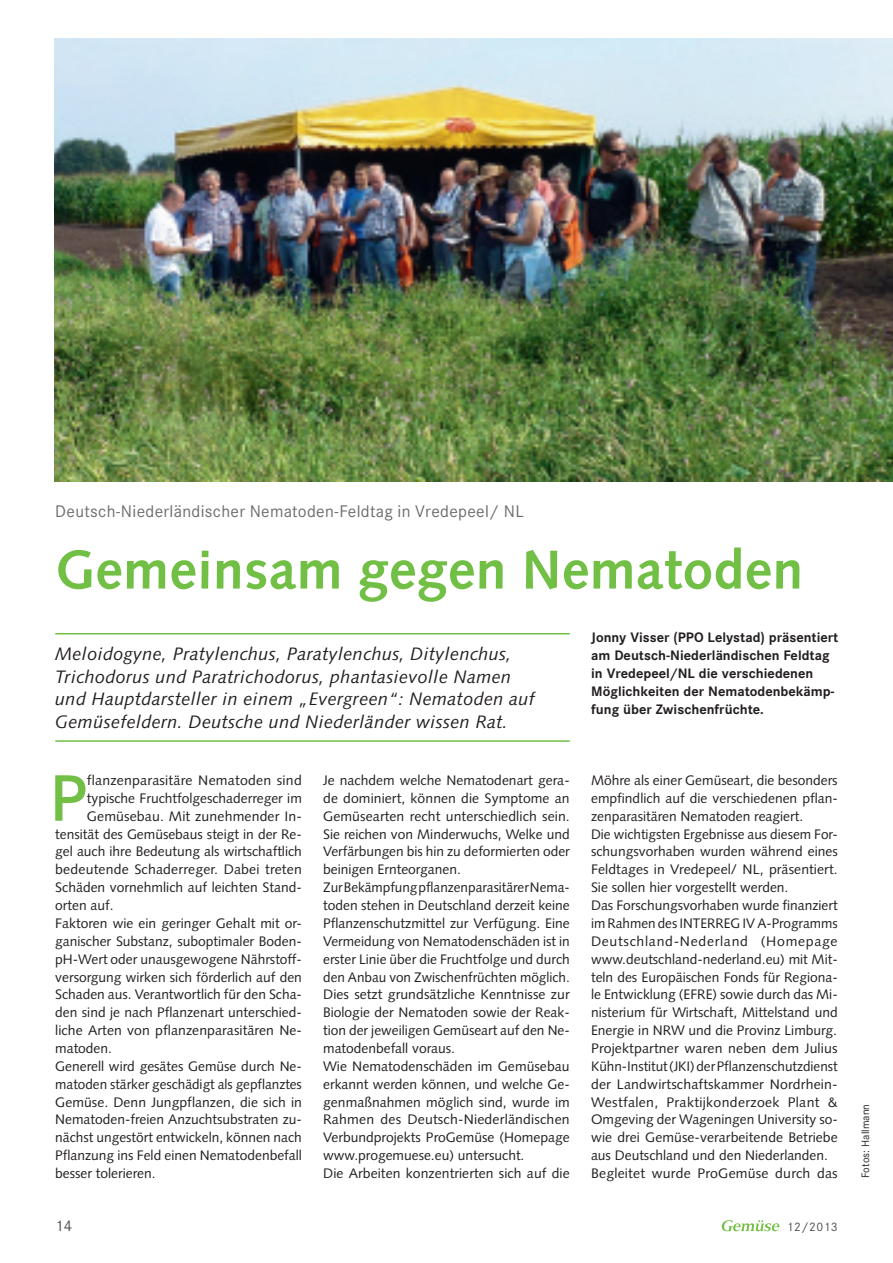
<style>
.page{position:relative;width:893px;height:1263px;background:#fff}
.page>*{position:absolute;margin:0;border:0;box-sizing:border-box;transform-origin:0 0}
.Fließtext_mit_Initia{font:500 64.35px "Corporate S";color:#71bf44}
.Überschrift_36_5_Pt{font:700 54.75px "Syntax LT Std";letter-spacing:.01em;color:#71bf44}
.Vorspann{font:italic 18px/22.5px "Syntax LT Std";letter-spacing:.02em;color:#231f20}
.Dachzeile{font:16.5px "Corporate S";letter-spacing:.02em;color:#6c6d70}
.t1{font:15px "Corporate S";color:#4b4c4d}
.Fließtext{font:13.8px/17.9px "Syntax LT Std";color:#231f20;text-align:justify}
.Fließtext_mit_Initia-2{font:13.8px "Syntax LT Std";color:#231f20}
.Bildunterschrift{font:700 13.5px/17.9px "Corporate S";color:#231f20}
.t2{font:12px "Corporate S";letter-spacing:.04em;color:#4b4c4d}
.Fotonachweis{font:10.5px "Corporate S";letter-spacing:.01em;color:#231f20}
</style>
<div class="page">
<svg style="left:722px;top:1220px;width:57px;height:11px"></svg>
<hr style="left:55px;top:633px;width:515px;height:1px;background:#71bf44">
<hr style="left:55px;top:740px;width:515px;height:2px;background:#71bf44">
<img style="left:54px;top:38px;width:839px;height:443px">
<p class="Dachzeile" style="left:55px;top:502px;width:470px">Deutsch-Niederländischer Nematoden-Feldtag in Vredepeel/ NL</p>
<p class="Überschrift_36_5_Pt" style="left:55px;top:538px;width:749px">Gemeinsam gegen Nematoden</p>
<p class="Vorspann" style="left:55px;top:642px;width:481px">Meloidogyne, Pratylenchus, Paratylenchus, Ditylenchus, Trichodorus und Paratrichodorus, phantasievolle Namen und Hauptdarsteller in einem „Evergreen“: Nematoden auf Gemüsefeldern. Deutsche und Niederländer wissen Rat.</p>
<p class="Fließtext_mit_Initia" style="left:50px;top:760px;width:39px">P</p>
<p class="Fließtext_mit_Initia-2" style="left:87px;top:772px;width:216px">flanzenparasitäre Nematoden sind</p>
<p class="Fließtext_mit_Initia-2" style="left:87px;top:790px;width:216px">typische Fruchtfolgeschaderreger im</p>
<p class="Fließtext_mit_Initia-2" style="left:87px;top:808px;width:217px">Gemüsebau. Mit zunehmender In-</p>
<p class="Fließtext_mit_Initia-2" style="left:55px;top:826px;width:248px">tensität des Gemüsebaus steigt in der Re-</p>
<p class="Fließtext_mit_Initia-2" style="left:55px;top:843px;width:248px">gel auch ihre Bedeutung als wirtschaftlich</p>
<p class="Fließtext_mit_Initia-2" style="left:55px;top:861px;width:248px">bedeutende Schaderreger. Dabei treten</p>
<p class="Fließtext_mit_Initia-2" style="left:55px;top:879px;width:248px">Schäden vornehmlich auf leichten Stand-</p>
<p class="Fließtext_mit_Initia-2" style="left:55px;top:897px;width:60px">orten auf.</p>
<p class="Fließtext" style="left:55px;top:914px;width:248px">Faktoren wie ein geringer Gehalt mit or&shy;ganischer Substanz, suboptimaler Boden&shy;pH-Wert oder unausgewogene Nährstoff&shy;versorgung wirken sich förderlich auf den Schaden aus. Verantwortlich für den Scha&shy;den sind je nach Pflanzenart unterschied&shy;liche Arten von pflanzenparasitären Ne&shy;matoden.</p>
<p class="Fließtext" style="left:55px;top:1057px;width:248px">Generell wird gesätes Gemüse durch Ne&shy;matoden stärker geschädigt als gepflanztes Gemüse. Denn Jungpflanzen, die sich in Nematoden-freien Anzuchtsubstraten zu&shy;nächst ungestört entwickeln, können nach Pflanzung ins Feld einen Nematodenbefall besser tolerieren.</p>
<p class="Fließtext" style="left:323px;top:771px;width:248px">Je nachdem welche Nematodenart gera&shy;de dominiert, können die Symptome an Gemüsearten recht unterschiedlich sein.<br>Sie reichen von Minderwuchs, Welke und Verfärbungen bis hin zu deformierten oder beinigen Ernteorganen.</p>
<p class="Fließtext" style="left:323px;top:878px;width:248px">Zur Bekämpfung pflanzenparasitärer Nema&shy;toden stehen in Deutschland derzeit keine Pflanzenschutzmittel zur Verfügung. Eine Vermeidung von Nematodenschäden ist in erster Linie über die Fruchtfolge und durch den Anbau von Zwischenfrüchten möglich.<br>Dies setzt grundsätzliche Kenntnisse zur Biologie der Nematoden sowie der Reak&shy;tion der jeweiligen Gemüseart auf den Ne&shy;matodenbefall voraus.</p>
<p class="Fließtext" style="left:323px;top:1057px;width:248px">Wie Nematodenschäden im Gemüsebau erkannt werden können, und welche Ge&shy;genmaßnahmen möglich sind, wurde im Rahmen des Deutsch-Niederländischen Verbundprojekts ProGemüse (Homepage www.progemuese.eu) untersucht.</p>
<p class="Fließtext" style="left:323px;top:1164px;width:248px">Die Arbeiten konzentrierten sich auf die</p>
<p class="Bildunterschrift" style="left:591px;top:629px;width:249px">Jonny Visser (PPO Lelystad) präsentiert am Deutsch-Niederländischen Feldtag in Vredepeel/NL die verschiedenen Möglichkeiten der Nematodenbekämp&shy;fung über Zwischenfrüchte.</p>
<p class="Fließtext" style="left:591px;top:771px;width:248px">Möhre als einer Gemüseart, die besonders empfindlich auf die verschiedenen pflan&shy;zenparasitären Nematoden reagiert.</p>
<p class="Fließtext" style="left:591px;top:825px;width:248px">Die wichtigsten Ergebnisse aus diesem For&shy;schungsvorhaben wurden während eines Feldtages in Vredepeel/ NL, präsentiert.<br>Sie sollen hier vorgestellt werden.</p>
<p class="Fließtext" style="left:591px;top:896px;width:248px">Das Forschungsvorhaben wurde finanziert im Rahmen des INTERREG IV A-Programms Deutschland-Nederland (Homepage www.deutschland-nederland.eu) mit Mit&shy;teln des Europäischen Fonds für Regiona&shy;le Entwicklung (EFRE) sowie durch das Mi&shy;nisterium für Wirtschaft, Mittelstand und Energie in NRW und die Provinz Limburg.</p>
<p class="Fließtext" style="left:591px;top:1039px;width:248px">Projektpartner waren neben dem Julius Kühn-Institut (JKI) der Pflanzenschutzdienst der Landwirtschaftskammer Nordrhein-Westfalen, Praktijkonderzoek Plant &amp; Omgeving der Wageningen University so&shy;wie drei Gemüse-verarbeitende Betriebe aus Deutschland und den Niederlanden.</p>
<p class="Fließtext" style="left:591px;top:1164px;width:248px">Begleitet wurde ProGemüse durch das</p>
<p class="t1" style="left:55px;top:1217px;width:18px">14</p>
<p class="t2" style="left:787px;top:1220px;width:52px">12/2013</p>
<p class="Fotonachweis" style="left:859px;top:1178px;width:76px;rotate:-90deg">Fotos: Hallmann</p>
</div>
